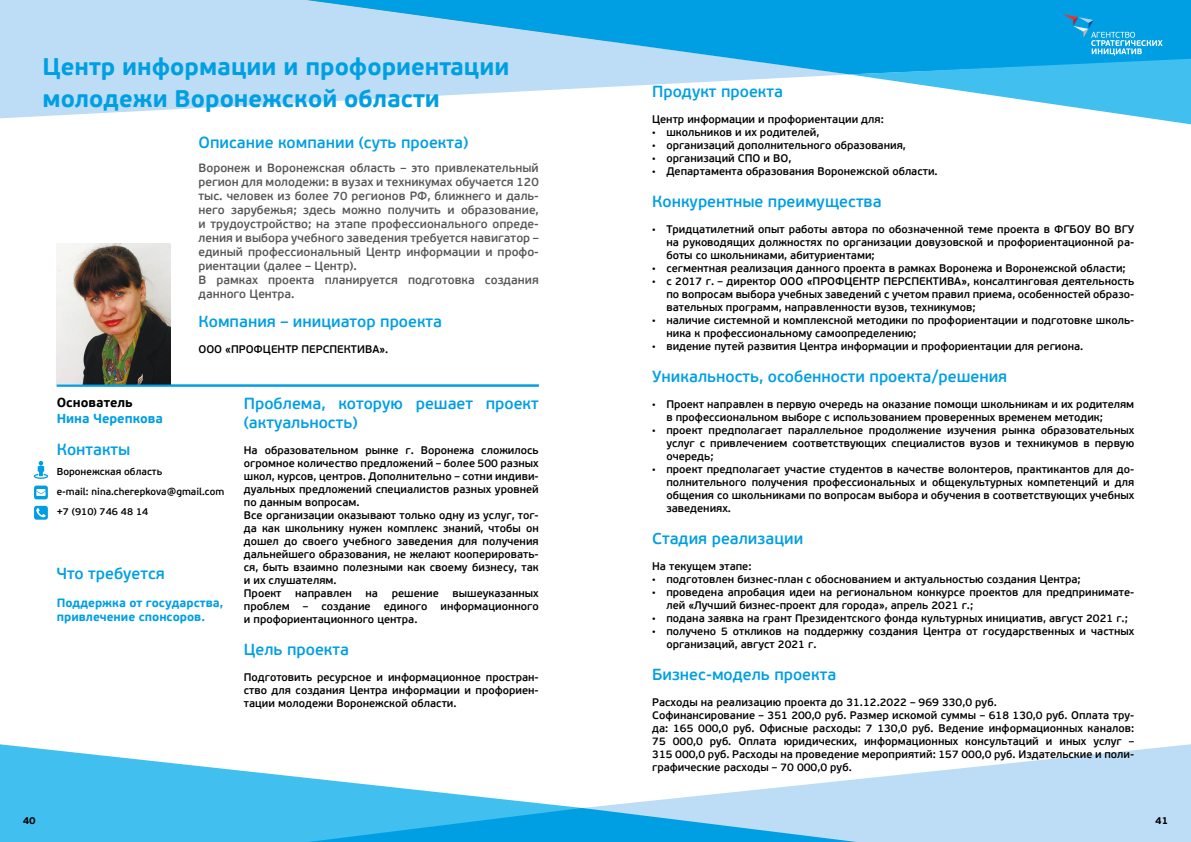
<style>
.page{position:relative;width:1191px;height:842px;background:#fff}
.page>*{position:absolute;margin:0;border:0;box-sizing:border-box;transform-origin:0 0}
.t1{font:700 24px/32px "PF Beau Sans Pro";color:#009fe3}
.t2{font:600 16px/19px "PF Beau Sans Pro";color:#009fe3}
.t3{font:700 13px "PF Beau Sans Pro";color:#009fe3}
.t4{font:700 13px "PF Beau Sans Pro";color:#000}
.t5{font:600 12px/14px "PF Beau Sans Pro";color:#575756}
.t6{font:700 12px/14px "PF Beau Sans Pro";color:#009fe3}
.t7{font:600 11px/13px "PF Beau Sans Pro";color:#000}
.t8{font:600 10px/20px "PF Beau Sans Pro";color:#000}
.t9{font:700 10px "PF Beau Sans Pro";color:#000}
.s1{font-family:"Times New Roman";font-weight:400;font-size:10px}
</style>
<div class="page">
<svg style="left:0;top:744px;width:582px;height:98px;fill:#41c0f0"></svg>
<svg style="left:0;top:0;width:849px;height:119px;fill:#bcddf5"></svg>
<svg style="left:203px;top:0;width:988px;height:74px;background:#63bfec"></svg>
<svg style="left:583px;top:744px;width:608px;height:98px;fill:#bcddf5"></svg>
<svg style="left:194px;top:808px;width:776px;height:34px;background:#51bded"></svg>
<svg style="left:849px;top:14px;width:342px;height:111px"></svg>
<img style="left:57px;top:244px;width:113px;height:141px">
<svg style="left:34px;top:506px;width:14px;height:14px"></svg>
<svg style="left:34px;top:486px;width:14px;height:13px"></svg>
<svg style="left:34px;top:461px;width:14px;height:18px"></svg>
<hr style="left:57px;top:385px;width:482px;height:2px;background:#009fe3">
<h1 class="t1" style="left:43px;top:51px;width:468px">Центр информации и профориентации молодежи Воронежской области</h1>
<h2 class="t2" style="left:198px;top:133px;width:271px">Описание компании (суть проекта)</h2>
<p class="t5" style="left:198px;top:161px;width:342px">Воронеж и Воронежская область – это привлекательный регион для молодежи: в вузах и техникумах обучается 120 тыс. человек из более 70 регионов РФ, ближнего и даль&shy;него зарубежья; здесь можно получить и образование, и трудоустройство; на этапе профессионального опреде&shy;ления и выбора учебного заведения требуется навигатор – единый профессиональный Центр информации и профо&shy;риентации (далее – Центр).<br>В рамках проекта планируется подготовка создания данного Центра.</p>
<h2 class="t2" style="left:198px;top:312px;width:245px">Компания – инициатор проекта</h2>
<p class="t7" style="left:198px;top:343px;width:191px">ООО «ПРОФЦЕНТР ПЕРСПЕКТИВА».</p>
<p class="t4" style="left:57px;top:394px;width:78px">Основатель</p>
<p class="t3" style="left:57px;top:410px;width:108px">Нина Черепкова</p>
<h2 class="t2" style="left:57px;top:440px;width:75px">Контакты</h2>
<p class="t8" style="left:57px;top:461px;width:169px">Воронежская область<br>e-mail: nina.cherepkova@gmail.com +7 (910) 746 48 14</p>
<h2 class="t2" style="left:57px;top:564px;width:110px">Что требуется</h2>
<p class="t6" style="left:57px;top:596px;width:168px">Поддержка от государства, привлечение спонсоров.</p>
<h2 class="t2" style="left:244px;top:394px;width:296px">Проблема, которую решает проект (актуальность)</h2>
<p class="t7" style="left:244px;top:444px;width:296px">На образовательном рынке г. Воронежа сложилось огромное количество предложений – более 500 разных школ, курсов, центров. Дополнительно – сотни индиви&shy;дуальных предложений специалистов разных уровней по данным вопросам.<br>Все организации оказывают только одну из услуг, тог&shy;да как школьнику нужен комплекс знаний, чтобы он дошел до своего учебного заведения для получения дальнейшего образования, не желают кооперировать&shy;ся, быть взаимно полезными как своему бизнесу, так и их слушателям.<br>Проект направлен на решение вышеуказанных проблем – создание единого информационного и профориентационного центра.</p>
<h2 class="t2" style="left:244px;top:640px;width:107px">Цель проекта</h2>
<p class="t7" style="left:244px;top:671px;width:296px;text-align:justify">Подготовить ресурсное и информационное простран&shy;ство для создания Центра информации и профориен&shy;тации молодежи Воронежской области.</p>
<h2 class="t2" style="left:652px;top:82px;width:132px">Продукт проекта</h2>
<p class="t7" style="left:652px;top:113px;width:233px">Центр информации и профориентации для:</p>
<p class="t7" style="left:652px;top:126px;width:169px"><span class="s1">•</span> школьников и их родителей,</p>
<p class="t7" style="left:652px;top:139px;width:255px"><span class="s1">•</span> организаций дополнительного образования,</p>
<p class="t7" style="left:652px;top:152px;width:141px"><span class="s1">•</span> организаций СПО и ВО,</p>
<p class="t7" style="left:652px;top:165px;width:287px"><span class="s1">•</span> Департамента образования Воронежской области.</p>
<h2 class="t2" style="left:652px;top:192px;width:231px">Конкурентные преимущества</h2>
<p class="t7" style="left:666px;top:223px;width:469px;text-align:justify;text-indent:-14px"><span class="s1">•</span> Тридцатилетний опыт работы автора по обозначенной теме проекта в ФГБОУ ВО ВГУ на руководящих должностях по организации довузовской и профориентационной ра&shy;боты со школьниками, абитуриентами;</p>
<p class="t7" style="left:652px;top:262px;width:475px"><span class="s1">•</span> сегментная реализация данного проекта в рамках Воронежа и Воронежской области;</p>
<p class="t7" style="left:666px;top:275px;width:469px;text-align:justify;text-indent:-14px"><span class="s1">•</span> с 2017 г. – директор ООО «ПРОФЦЕНТР ПЕРСПЕКТИВА», консалтинговая деятельность по вопросам выбора учебных заведений с учетом правил приема, особенностей образо&shy;вательных программ, направленности вузов, техникумов;</p>
<p class="t7" style="left:666px;top:314px;width:469px;text-indent:-14px"><span class="s1">•</span> наличие системной и комплексной методики по профориентации и подготовке школь&shy;ника к профессиональному самоопределению;</p>
<p class="t7" style="left:652px;top:340px;width:433px"><span class="s1">•</span> видение путей развития Центра информации и профориентации для региона.</p>
<h2 class="t2" style="left:652px;top:367px;width:356px">Уникальность, особенности проекта/решения</h2>
<p class="t7" style="left:666px;top:398px;width:469px;text-indent:-14px"><span class="s1">•</span> Проект направлен в первую очередь на оказание помощи школьникам и их родителям в профессиональном выборе с использованием проверенных временем методик;</p>
<p class="t7" style="left:666px;top:424px;width:469px;text-align:justify;text-indent:-14px"><span class="s1">•</span> проект предполагает параллельное продолжение изучения рынка образовательных услуг с привлечением соответствующих специалистов вузов и техникумов в первую очередь;</p>
<p class="t7" style="left:666px;top:463px;width:469px;text-align:justify;text-indent:-14px"><span class="s1">•</span> проект предполагает участие студентов в качестве волонтеров, практикантов для до&shy;полнительного получения профессиональных и общекультурных компетенций и для общения со школьниками по вопросам выбора и обучения в соответствующих учебных заведениях.</p>
<h2 class="t2" style="left:652px;top:529px;width:153px">Стадия реализации</h2>
<p class="t7" style="left:652px;top:560px;width:101px">На текущем этапе:</p>
<p class="t7" style="left:652px;top:573px;width:430px"><span class="s1">•</span> подготовлен бизнес-план с обоснованием и актуальностью создания Центра;</p>
<p class="t7" style="left:666px;top:586px;width:469px;text-indent:-14px"><span class="s1">•</span> проведена апробация идеи на региональном конкурсе проектов для предпринимате&shy;лей «Лучший бизнес-проект для города», апрель 2021 г.;</p>
<p class="t7" style="left:652px;top:612px;width:477px"><span class="s1">•</span> подана заявка на грант Президентского фонда культурных инициатив, август 2021 г.;</p>
<p class="t7" style="left:666px;top:625px;width:469px;text-indent:-14px"><span class="s1">•</span> получено 5 откликов на поддержку создания Центра от государственных и частных организаций, август 2021 г.</p>
<h2 class="t2" style="left:652px;top:665px;width:185px">Бизнес-модель проекта</h2>
<p class="t7" style="left:652px;top:696px;width:483px">Расходы на реализацию проекта до 31.12.2022 – 969 330,0 руб.<br>Софинансирование – 351 200,0 руб. Размер искомой суммы – 618 130,0 руб. Оплата тру&shy;да: 165 000,0 руб. Офисные расходы: 7 130,0 руб. Ведение информационных каналов:<br>75 000,0 руб. Оплата юридических, информационных консультаций и иных услуг – 315 000,0 руб. Расходы на проведение мероприятий: 157 000,0 руб. Издательские и поли&shy;графические расходы – 70 000,0 руб.</p>
<p class="t9" style="left:23px;top:814px;width:15px">40</p>
<p class="t9" style="left:1155px;top:814px;width:15px">41</p>
</div>
